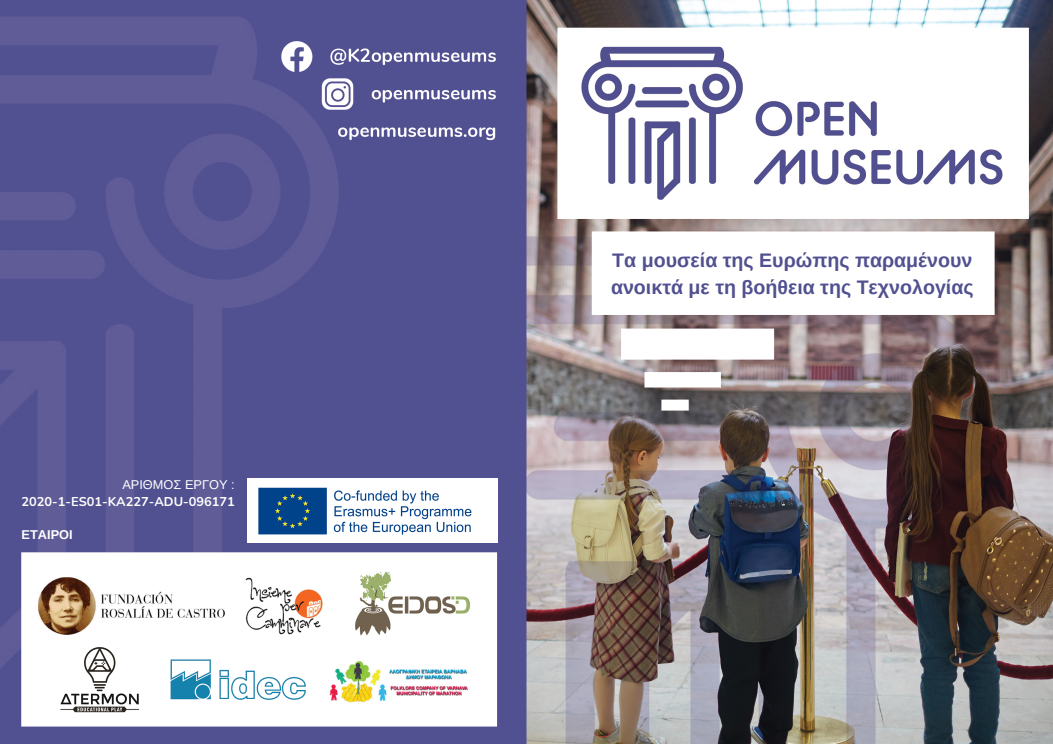
<style>
.page{position:relative;width:1053px;height:744px;background:#fff}
.page>*{position:absolute;margin:0;border:0;box-sizing:border-box;transform-origin:0 0}
.t1{font:700 19.6px/27.3px "Arimo";color:#515090}
.t2{font:700 12.8px "Nunito";color:#fff}
.t3{font:12.8px "Arimo";color:#fff}
.t4{font:700 12.8px "Arimo";color:#fff}
</style>
<div class="page">
<img style="left:0;top:0;width:1052px;height:744px">
<img style="left:247px;top:478px;width:250px;height:64px">
<p class="t3" style="left:122px;top:477px;width:114px">ΑΡΙΘΜΟΣ ΕΡΓΟΥ :</p>
<p class="t2" style="left:22px;top:493px;width:215px">2020-1-ES01-KA227-ADU-096171</p>
<p class="t4" style="left:22px;top:527px;width:53px">ΕΤΑΙΡΟΙ</p>
<p class="t1" style="left:611px;top:247px;width:364px">Τα μουσεία της Ευρώπης παραμένουν ανοικτά με τη βοήθεια της Τεχνολογίας</p>
</div>
